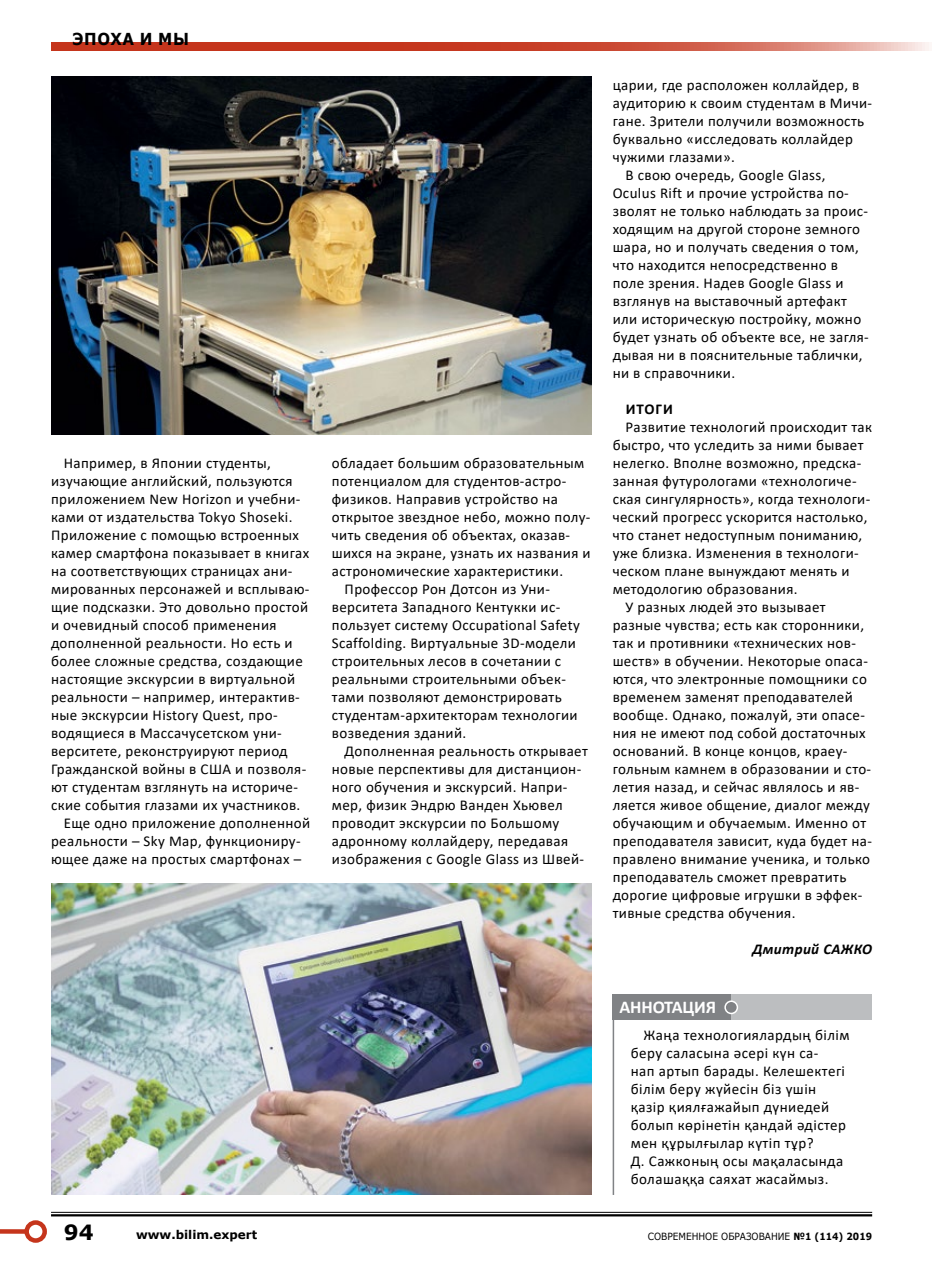
<style>
.page{position:relative;width:936px;height:1263px;background:#fff}
.page>*{position:absolute;margin:0;border:0;box-sizing:border-box;transform-origin:0 0}
.t1{font:700 21px "Verdana";color:#000}
.t2{font:700 18px "Calibri";letter-spacing:-.01em;color:#fff}
.t3{font:700 16.5px "Verdana";letter-spacing:.035em;color:#000;scale:.91 1}
.t4{font:15px/18px "Calibri";letter-spacing:.025em;color:#000}
.t5{font:italic 700 15px "Calibri";letter-spacing:.025em;color:#000}
.t6{font:700 15px "Calibri";letter-spacing:.065em;color:#000}
.t7{font:700 12px "Verdana";color:#000}
.t8{font:9.9px "Verdana";color:#000;scale:.91 1}
.s1{font-weight:700}
</style>
<div class="page">
<img style="left:51px;top:77px;width:540px;height:357px">
<img style="left:51px;top:883px;width:540px;height:312px">
<hr style="left:612px;top:1019px;width:2px;height:176px;background:#808285">
<div style="left:612px;top:994px;width:121px;height:26px;background:#808285"></div>
<div style="left:731px;top:994px;width:141px;height:26px;background:#bcbec0"></div>
<div style="left:725px;top:1001px;width:12px;height:12px;background:#808285;border-radius:50%"></div>
<div style="left:724px;top:1000px;width:14px;height:14px;border:2px solid #fff;border-radius:50%"></div>
<hr style="left:51px;top:1212px;width:821px;height:1px;background:#000">
<hr style="left:51px;top:1214px;width:821px;height:2px;background:#000">
<svg style="left:51px;top:43px;width:878px;height:8px;background:#cd543f"></svg>
<div style="left:0;top:1229px;width:27px;height:5px;background:#c5351c"></div>
<div style="left:24px;top:1220px;width:23px;height:23px;border:4px solid #c5351c;border-radius:50%"></div>
<p class="t3" style="left:73px;top:27px;width:129px">ЭПОХА И МЫ</p>
<p class="t4" style="left:64px;top:454px;width:208px">Например, в Японии студенты,</p>
<p class="t4" style="left:51px;top:472px;width:243px">изучающие английский, пользуются</p>
<p class="t4" style="left:51px;top:490px;width:251px">приложением New Horizon и учебни-</p>
<p class="t4" style="left:51px;top:508px;width:243px">ками от издательства Tokyo Shoseki.</p>
<p class="t4" style="left:51px;top:526px;width:249px">Приложение с помощью встроенных</p>
<p class="t4" style="left:51px;top:544px;width:259px">камер смартфона показывает в книгах</p>
<p class="t4" style="left:51px;top:562px;width:243px">на соответствующих страницах ани-</p>
<p class="t4" style="left:51px;top:580px;width:260px">мированных персонажей и всплываю-</p>
<p class="t4" style="left:51px;top:598px;width:259px">щие подсказки. Это довольно простой</p>
<p class="t4" style="left:51px;top:616px;width:227px">и очевидный способ применения</p>
<p class="t4" style="left:51px;top:634px;width:243px">дополненной реальности. Но есть и</p>
<p class="t4" style="left:51px;top:652px;width:253px">более сложные средства, создающие</p>
<p class="t4" style="left:51px;top:670px;width:246px">настоящие экскурсии в виртуальной</p>
<p class="t4" style="left:51px;top:688px;width:250px">реальности – например, интерактив-</p>
<p class="t4" style="left:51px;top:706px;width:228px">ные экскурсии History Quest, про-</p>
<p class="t4" style="left:51px;top:724px;width:232px">водящиеся в Массачусетском уни-</p>
<p class="t4" style="left:51px;top:742px;width:238px">верситете, реконструируют период</p>
<p class="t4" style="left:51px;top:760px;width:257px">Гражданской войны в США и позволя-</p>
<p class="t4" style="left:51px;top:778px;width:248px">ют студентам взглянуть на историче-</p>
<p class="t4" style="left:51px;top:796px;width:251px">ские события глазами их участников.</p>
<p class="t4" style="left:64px;top:814px;width:248px">Еще одно приложение дополненной</p>
<p class="t4" style="left:51px;top:832px;width:251px">реальности – Sky Map, функциониру-</p>
<p class="t4" style="left:51px;top:850px;width:251px">ющее даже на простых смартфонах –</p>
<p class="t4" style="left:332px;top:454px;width:254px">обладает большим образовательным</p>
<p class="t4" style="left:332px;top:472px;width:236px">потенциалом для студентов-астро-</p>
<p class="t4" style="left:332px;top:490px;width:228px">физиков. Направив устройство на</p>
<p class="t4" style="left:332px;top:508px;width:260px">открытое звездное небо, можно полу-</p>
<p class="t4" style="left:332px;top:526px;width:240px">чить сведения об объектах, оказав-</p>
<p class="t4" style="left:332px;top:544px;width:260px">шихся на экране, узнать их названия и</p>
<p class="t4" style="left:332px;top:562px;width:233px">астрономические характеристики.</p>
<p class="t4" style="left:344px;top:580px;width:207px">Профессор Рон Дотсон из Уни-</p>
<p class="t4" style="left:332px;top:598px;width:230px">верситета Западного Кентукки ис-</p>
<p class="t4" style="left:332px;top:616px;width:249px">пользует систему Occupational Safety</p>
<p class="t4" style="left:332px;top:634px;width:245px">Scaffolding. Виртуальные 3D-модели</p>
<p class="t4" style="left:332px;top:652px;width:231px">строительных лесов в сочетании с</p>
<p class="t4" style="left:332px;top:670px;width:235px">реальными строительными объек-</p>
<p class="t4" style="left:332px;top:688px;width:231px">тами позволяют демонстрировать</p>
<p class="t4" style="left:332px;top:706px;width:247px">студентам-архитекторам технологии</p>
<p class="t4" style="left:332px;top:724px;width:136px">возведения зданий.</p>
<p class="t4" style="left:344px;top:742px;width:245px">Дополненная реальность открывает</p>
<p class="t4" style="left:332px;top:760px;width:251px">новые перспективы для дистанцион-</p>
<p class="t4" style="left:332px;top:778px;width:237px">ного обучения и экскурсий. Напри-</p>
<p class="t4" style="left:332px;top:796px;width:232px">мер, физик Эндрю Ванден Хьювел</p>
<p class="t4" style="left:332px;top:814px;width:229px">проводит экскурсии по Большому</p>
<p class="t4" style="left:332px;top:832px;width:238px">адронному коллайдеру, передавая</p>
<p class="t4" style="left:332px;top:850px;width:254px">изображения с Google Glass из Швей-</p>
<p class="t4" style="left:612px;top:76px;width:248px">царии, где расположен коллайдер, в</p>
<p class="t4" style="left:612px;top:94px;width:261px">аудиторию к своим студентам в Мичи-</p>
<p class="t4" style="left:612px;top:112px;width:253px">гане. Зрители получили возможность</p>
<p class="t4" style="left:612px;top:130px;width:242px">буквально «исследовать коллайдер</p>
<p class="t4" style="left:612px;top:148px;width:124px">чужими глазами».</p>
<p class="t4" style="left:625px;top:166px;width:202px">В свою очередь, Google Glass,</p>
<p class="t4" style="left:612px;top:184px;width:238px">Oculus Rift и прочие устройства по-</p>
<p class="t4" style="left:612px;top:202px;width:257px">зволят не только наблюдать за проис-</p>
<p class="t4" style="left:612px;top:220px;width:249px">ходящим на другой стороне земного</p>
<p class="t4" style="left:612px;top:238px;width:248px">шара, но и получать сведения о том,</p>
<p class="t4" style="left:612px;top:256px;width:227px">что находится непосредственно в</p>
<p class="t4" style="left:612px;top:274px;width:232px">поле зрения. Надев Google Glass и</p>
<p class="t4" style="left:612px;top:292px;width:236px">взглянув на выставочный артефакт</p>
<p class="t4" style="left:612px;top:310px;width:250px">или историческую постройку, можно</p>
<p class="t4" style="left:612px;top:328px;width:258px">будет узнать об объекте все, не загля-</p>
<p class="t4" style="left:612px;top:346px;width:251px">дывая ни в пояснительные таблички,</p>
<p class="t4" style="left:612px;top:364px;width:124px">ни в справочники.</p>
<p class="t6" style="left:625px;top:398px;width:49px">ИТОГИ</p>
<p class="t4" style="left:625px;top:418px;width:248px">Развитие технологий происходит так</p>
<p class="t4" style="left:612px;top:436px;width:252px">быстро, что уследить за ними бывает</p>
<p class="t4" style="left:612px;top:454px;width:250px">нелегко. Вполне возможно, предска-</p>
<p class="t4" style="left:612px;top:472px;width:245px">занная футурологами «технологиче-</p>
<p class="t4" style="left:612px;top:490px;width:259px">ская сингулярность», когда технологи-</p>
<p class="t4" style="left:612px;top:508px;width:256px">ческий прогресс ускорится настолько,</p>
<p class="t4" style="left:612px;top:526px;width:251px">что станет недоступным пониманию,</p>
<p class="t4" style="left:612px;top:544px;width:248px">уже близка. Изменения в технологи-</p>
<p class="t4" style="left:612px;top:562px;width:238px">ческом плане вынуждают менять и</p>
<p class="t4" style="left:612px;top:580px;width:186px">методологию образования.</p>
<p class="t4" style="left:625px;top:598px;width:202px">У разных людей это вызывает</p>
<p class="t4" style="left:612px;top:616px;width:253px">разные чувства; есть как сторонники,</p>
<p class="t4" style="left:612px;top:634px;width:245px">так и противники «технических нов-</p>
<p class="t4" style="left:612px;top:652px;width:257px">шеств» в обучении. Некоторые опаса-</p>
<p class="t4" style="left:612px;top:670px;width:256px">ются, что электронные помощники со</p>
<p class="t4" style="left:612px;top:688px;width:242px">временем заменят преподавателей</p>
<p class="t4" style="left:612px;top:706px;width:254px">вообще. Однако, пожалуй, эти опасе-</p>
<p class="t4" style="left:612px;top:724px;width:254px">ния не имеют под собой достаточных</p>
<p class="t4" style="left:612px;top:742px;width:236px">оснований. В конце концов, краеу-</p>
<p class="t4" style="left:612px;top:760px;width:260px">гольным камнем в образовании и сто-</p>
<p class="t4" style="left:612px;top:778px;width:248px">летия назад, и сейчас являлось и яв-</p>
<p class="t4" style="left:612px;top:796px;width:259px">ляется живое общение, диалог между</p>
<p class="t4" style="left:612px;top:814px;width:255px">обучающим и обучаемым. Именно от</p>
<p class="t4" style="left:612px;top:832px;width:261px">преподавателя зависит, куда будет на-</p>
<p class="t4" style="left:612px;top:850px;width:259px">правлено внимание ученика, и только</p>
<p class="t4" style="left:612px;top:868px;width:235px">преподаватель сможет превратить</p>
<p class="t4" style="left:612px;top:886px;width:251px">дорогие цифровые игрушки в эффек-</p>
<p class="t4" style="left:612px;top:904px;width:184px">тивные средства обучения.</p>
<p class="t5" style="left:752px;top:938px;width:121px">Дмитрий САЖКО</p>
<p class="t2" style="left:619px;top:995px;width:98px">АННОТАЦИЯ</p>
<p class="t4" style="left:630px;top:1025px;width:220px;text-indent:13px">Жаңа технологиялардың білім беру саласына әсері күн са-<br>нап артып барады. Келешектегі білім беру жүйесін біз үшін қазір қиялғажайып дүниедей болып көрінетін қандай әдістер мен құрылғылар күтіп тұр?<br>Д. Сажконың осы мақаласында болашаққа саяхат жасаймыз.</p>
<h1 class="t1" style="left:64px;top:1217px;width:31px">94</h1>
<p class="t7" style="left:136px;top:1226px;width:123px">www.bilim.expert</p>
<p class="t8" style="left:647px;top:1229px;width:248px">СОВРЕМЕННОЕ ОБРАЗОВАНИЕ <span class="s1">№1 (114) 2019</span></p>
</div>
